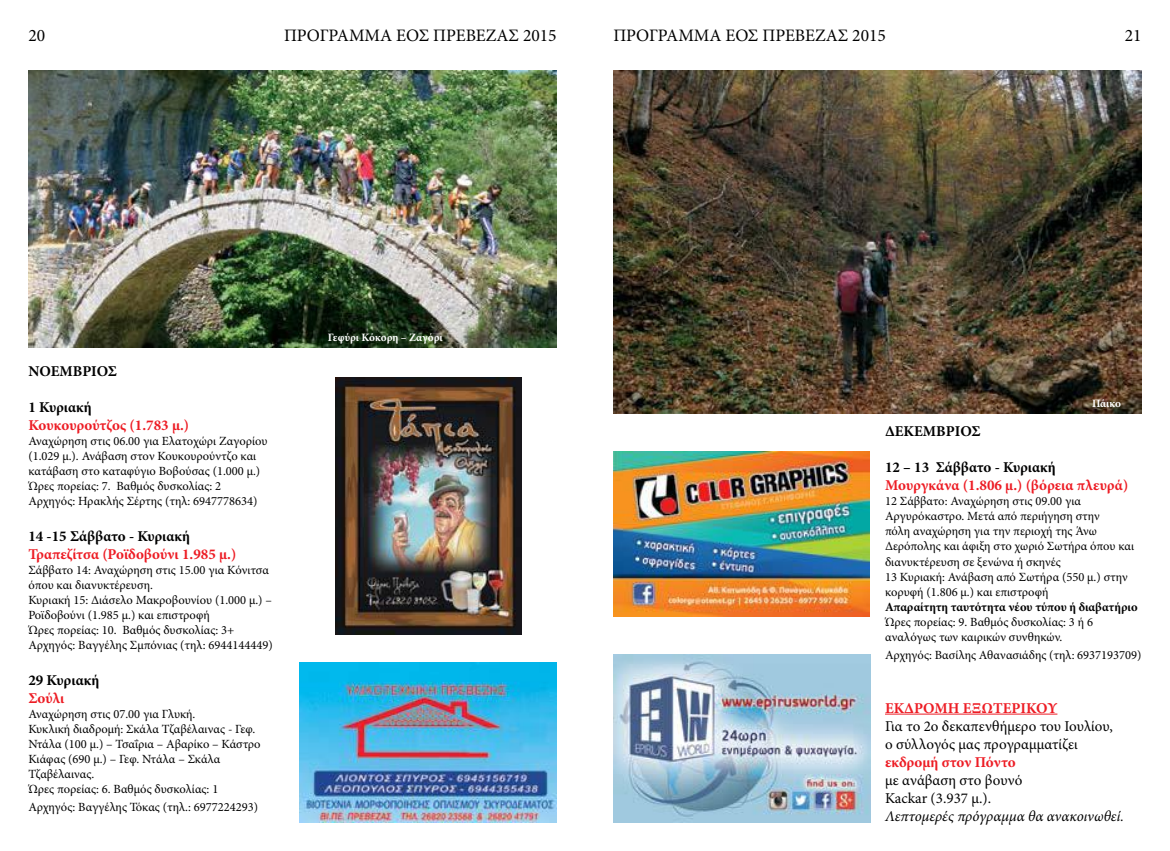
<style>
.page{position:relative;width:1170px;height:851px;background:#fff}
.page>*{position:absolute;margin:0;border:0;box-sizing:border-box;transform-origin:0 0}
.t1{font:17.5px "Minion Pro";color:#000}
.t2{font:700 15px "Minion Pro";color:#ed1c24}
.t3{font:15px/18px "Minion Pro";color:#000}
.t4{font:700 15px "Minion Pro";color:#000}
.t5{font:italic 15px "Minion Pro";color:#000}
.t6{font:12.5px/15px "Minion Pro";color:#000}
.t7{font:700 12.5px "Minion Pro";letter-spacing:-.005em;color:#000}
.t8{font:700 11.25px "Minion Pro";color:#fff}
</style>
<div class="page">
<hr style="left:884px;top:713px;width:173px;height:1px;background:#ed1c24">
<img style="left:28px;top:71px;width:528px;height:276px">
<img style="left:613px;top:71px;width:528px;height:342px">
<img style="left:299px;top:662px;width:257px;height:160px">
<img style="left:335px;top:378px;width:186px;height:257px">
<img style="left:613px;top:451px;width:256px;height:165px">
<img style="left:613px;top:654px;width:257px;height:168px">
<h1 class="t1" style="left:28px;top:24px;width:18px">20</h1>
<h1 class="t1" style="left:284px;top:24px;width:274px">ΠΡΟΓΡΑΜΜΑ ΕΟΣ ΠΡΕΒΕΖΑΣ 2015</h1>
<h1 class="t1" style="left:613px;top:24px;width:274px">ΠΡΟΓΡΑΜΜΑ ΕΟΣ ΠΡΕΒΕΖΑΣ 2015</h1>
<h1 class="t1" style="left:1124px;top:24px;width:18px">21</h1>
<p class="t4" style="left:28px;top:361px;width:90px">ΝΟΕΜΒΡΙΟΣ</p>
<p class="t4" style="left:28px;top:397px;width:65px">1 Κυριακή</p>
<p class="t2" style="left:28px;top:415px;width:162px">Κουκουρούτζος (1.783 μ.)</p>
<p class="t6" style="left:28px;top:433px;width:241px">Αναχώρηση στις 06.00 για Ελατοχώρι Ζαγορίου (1.029 μ.). Ανάβαση στον Κουκουρούντζο και κατάβαση στο καταφύγιο Βοβούσας (1.000 μ.)<br>Ώρες πορείας: 7. Βαθμός δυσκολίας: 2<br>Αρχηγός: Ηρακλής Σέρτης (τηλ: 6947778634)</p>
<p class="t4" style="left:28px;top:526px;width:163px">14 -15 Σάββατο - Κυριακή</p>
<p class="t2" style="left:28px;top:544px;width:209px">Τραπεζίτσα (Ροϊδοβούνι 1.985 μ.)</p>
<p class="t6" style="left:28px;top:562px;width:246px">Σάββατο 14: Αναχώρηση στις 15.00 για Κόνιτσα όπου και διανυκτέρευση.<br>Κυριακή 15: Διάσελο Μακροβουνίου (1.000 μ.) – Ροϊδοβούνι (1.985 μ.) και επιστροφή<br>Ώρες πορείας: 10. Βαθμός δυσκολίας: 3+ Αρχηγός: Βαγγέλης Σμπόνιας (τηλ: 6944144449)</p>
<p class="t4" style="left:28px;top:670px;width:72px">29 Κυριακή</p>
<p class="t2" style="left:28px;top:688px;width:37px">Σούλι</p>
<p class="t6" style="left:28px;top:706px;width:234px">Αναχώρηση στις 07.00 για Γλυκή.<br>Κυκλική διαδρομή: Σκάλα Τζαβέλαινας - Γεφ.<br>Ντάλα (100 μ.) – Τσαΐρια – Αβαρίκο – Κάστρο Κιάφας (690 μ.) – Γεφ. Ντάλα – Σκάλα Τζαβέλαινας.<br>Ώρες πορείας: 6. Βαθμός δυσκολίας: 1</p>
<p class="t6" style="left:28px;top:799px;width:231px">Αρχηγός: Βαγγέλης Τόκας (τηλ.: 6977224293)</p>
<p class="t8" style="left:328px;top:330px;width:116px">Γεφύρι Κόκορη – Ζαγόρι</p>
<p class="t8" style="left:1091px;top:395px;width:31px">Πάικο</p>
<p class="t4" style="left:884px;top:421px;width:97px">ΔΕΚΕΜΒΡΙΟΣ</p>
<p class="t4" style="left:884px;top:457px;width:172px">12 – 13 Σάββατο - Κυριακή</p>
<p class="t2" style="left:884px;top:475px;width:245px">Μουργκάνα (1.806 μ.) (βόρεια πλευρά)</p>
<p class="t6" style="left:884px;top:494px;width:250px">12 Σάββατο: Αναχώρηση στις 09.00 για Αργυρόκαστρο. Μετά από περιήγηση στην<br>πόλη αναχώρηση για την περιοχή της Άνω Δερόπολης και άφιξη στο χωριό Σωτήρα όπου και διανυκτέρευση σε ξενώνα ή σκηνές<br>13 Κυριακή: Ανάβαση από Σωτήρα (550 μ.) στην κορυφή (1.806 μ.) και επιστροφή</p>
<p class="t7" style="left:884px;top:597px;width:254px">Απαραίτητη ταυτότητα νέου τύπου ή διαβατήριο</p>
<p class="t6" style="left:884px;top:614px;width:209px">Ώρες πορείας: 9. Βαθμός δυσκολίας: 3 ή 6 αναλόγως των καιρικών συνθηκών.</p>
<p class="t6" style="left:884px;top:647px;width:258px">Αρχηγός: Βασίλης Αθανασιάδης (τηλ: 6937193709)</p>
<p class="t2" style="left:884px;top:697px;width:174px">ΕΚΔΡΟΜΗ ΕΞΩΤΕΡΙΚΟΥ</p>
<p class="t3" style="left:884px;top:716px;width:229px">Για το 2ο δεκαπενθήμερο του Ιουλίου, ο σύλλογός μας προγραμματίζει</p>
<p class="t2" style="left:884px;top:751px;width:132px">εκδρομή στον Πόντο</p>
<p class="t3" style="left:884px;top:770px;width:139px">με ανάβαση στο βουνό<br>Kackar (3.937 μ.).</p>
<p class="t5" style="left:884px;top:805px;width:240px">Λεπτομερές πρόγραμμα θα ανακοινωθεί.</p>
</div>
